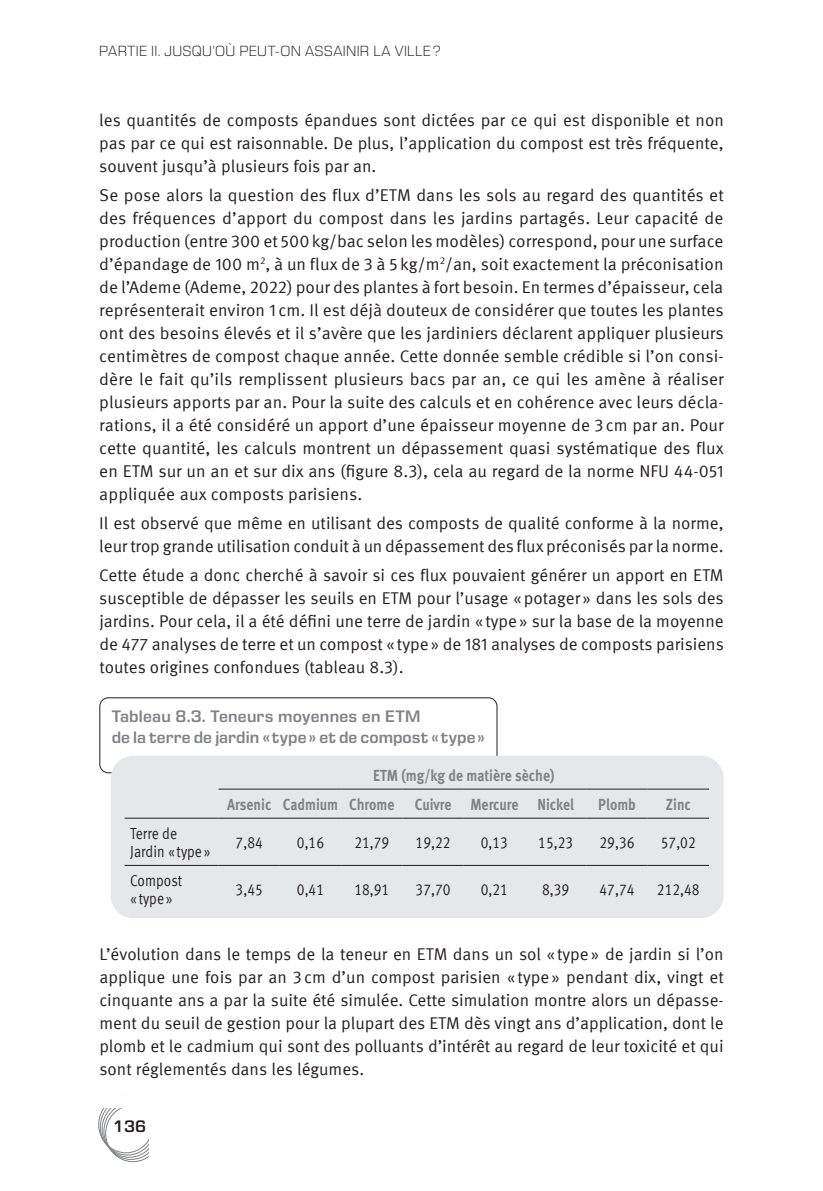
<style>
.page{position:relative;width:823px;height:1191px;background:#fff}
.page>*{position:absolute;margin:0;border:0;box-sizing:border-box;transform-origin:0 0}
.t1{font:17px/23px "Meta Pro";color:#231f20;text-align:justify}
.t2{font:600 17px/21px "Eurostile Next LT Pro";letter-spacing:.01em;color:#808285}
.t3{font:600 17px "Eurostile Next LT Pro";color:#231f20}
.t4{font:16px/18px "Meta Pro";color:#231f20;scale:.85 1}
.t5{font:700 16px/29px "Meta Pro";color:#808285;scale:.85 1}
.t6{font:300 15px "Eurostile Next LT Pro";letter-spacing:.025em;color:#231f20}
</style>
<div class="page">
<div style="left:99px;top:697px;width:398px;height:76px;border:1px solid #231f20;border-radius:9px"></div>
<div style="left:111px;top:755px;width:612px;height:163px;background:#e6e7e9;border-radius:23px"></div>
<hr style="left:218px;top:788px;width:62px;height:1px;background:#231f20">
<hr style="left:280px;top:788px;width:61px;height:1px;background:#231f20">
<hr style="left:341px;top:788px;width:61px;height:1px;background:#231f20">
<hr style="left:402px;top:788px;width:61px;height:1px;background:#231f20">
<hr style="left:463px;top:788px;width:61px;height:1px;background:#231f20">
<hr style="left:524px;top:788px;width:62px;height:1px;background:#231f20">
<hr style="left:586px;top:788px;width:61px;height:1px;background:#231f20">
<hr style="left:647px;top:788px;width:61px;height:1px;background:#231f20">
<hr style="left:124px;top:817px;width:94px;height:1px;background:#231f20">
<hr style="left:218px;top:817px;width:62px;height:1px;background:#231f20">
<hr style="left:280px;top:817px;width:61px;height:1px;background:#231f20">
<hr style="left:341px;top:817px;width:61px;height:1px;background:#231f20">
<hr style="left:402px;top:817px;width:61px;height:1px;background:#231f20">
<hr style="left:463px;top:817px;width:61px;height:1px;background:#231f20">
<hr style="left:524px;top:817px;width:62px;height:1px;background:#231f20">
<hr style="left:586px;top:817px;width:61px;height:1px;background:#231f20">
<hr style="left:647px;top:817px;width:61px;height:1px;background:#231f20">
<hr style="left:124px;top:865px;width:94px;height:1px;background:#231f20">
<hr style="left:218px;top:865px;width:62px;height:1px;background:#231f20">
<hr style="left:280px;top:865px;width:61px;height:1px;background:#231f20">
<hr style="left:341px;top:865px;width:61px;height:1px;background:#231f20">
<hr style="left:402px;top:865px;width:61px;height:1px;background:#231f20">
<hr style="left:463px;top:865px;width:61px;height:1px;background:#231f20">
<hr style="left:524px;top:865px;width:62px;height:1px;background:#231f20">
<hr style="left:586px;top:865px;width:61px;height:1px;background:#231f20">
<hr style="left:647px;top:865px;width:61px;height:1px;background:#231f20">
<p class="t6" style="left:99px;top:43px;width:342px">PARTIE II. JUSQU’OÙ PEUT-ON ASSAINIR LA VILLE?</p>
<p class="t1" style="left:99px;top:108px;width:625px">les quantités de composts épandues sont dictées par ce qui est disponible et non pas par ce qui est raisonnable. De plus, l’application du compost est très fréquente, souvent jusqu’à plusieurs fois par an.</p>
<p class="t1" style="left:99px;top:183px;width:625px">Se pose alors la question des flux d’ETM dans les sols au regard des quantités et des fréquences d’apport du compost dans les jardins partagés. Leur capacité de production (entre 300 et 500kg/bac selon les modèles) correspond, pour une surface d’épandage de 100 m<sup>2</sup>, à un flux de 3 à 5 kg/m<sup>2</sup>/an, soit exactement la préconisation de l’Ademe (Ademe, 2022) pour des plantes à fort besoin. En termes d’épaisseur, cela représenterait environ 1 cm. Il est déjà douteux de considérer que toutes les plantes ont des besoins élevés et il s’avère que les jardiniers déclarent appliquer plusieurs centimètres de compost chaque année. Cette donnée semble crédible si l’on consi&shy;dère le fait qu’ils remplissent plusieurs bacs par an, ce qui les amène à réaliser plusieurs apports par an. Pour la suite des calculs et en cohérence avec leurs décla&shy;rations, il a été considéré un apport d’une épaisseur moyenne de 3 cm par an. Pour cette quantité, les calculs montrent un dépassement quasi systématique des flux en ETM sur un an et sur dix ans (figure 8.3), cela au regard de la norme NFU 44-051 appliquée aux composts parisiens.</p>
<p class="t1" style="left:99px;top:510px;width:625px">Il est observé que même en utilisant des composts de qualité conforme à la norme, leur trop grande utilisation conduit à un dépassement des flux préconisés par la norme.</p>
<p class="t1" style="left:99px;top:562px;width:625px">Cette étude a donc cherché à savoir si ces flux pouvaient générer un apport en ETM susceptible de dépasser les seuils en ETM pour l’usage «potager» dans les sols des jardins. Pour cela, il a été défini une terre de jardin «type» sur la base de la moyenne de 477 analyses de terre et un compost «type» de 181 analyses de composts parisiens toutes origines confondues (tableau 8.3).</p>
<p class="t2" style="left:112px;top:705px;width:375px">Tableau 8.3. Teneurs moyennes en ETM<br>de la terre de jardin «type» et de compost «type»</p>
<p class="t5" style="left:227px;top:759px;width:386px;text-indent:146px">ETM (mg/kg de matière sèche)<br>Arsenic Cadmium Chrome</p>
<p class="t5" style="left:414px;top:788px;width:189px">Cuivre Mercure Nickel</p>
<p class="t5" style="left:598px;top:788px;width:46px">Plomb</p>
<p class="t5" style="left:665px;top:788px;width:31px">Zinc</p>
<p class="t4" style="left:130px;top:823px;width:96px">Terre de<br>Jardin «type»</p>
<p class="t4" style="left:235px;top:832px;width:33px">7,84</p>
<p class="t4" style="left:297px;top:832px;width:34px">0,16</p>
<p class="t4" style="left:354px;top:832px;width:43px">21,79</p>
<p class="t4" style="left:415px;top:832px;width:43px">19,22</p>
<p class="t4" style="left:480px;top:832px;width:34px">0,13</p>
<p class="t4" style="left:538px;top:832px;width:43px">15,23</p>
<p class="t4" style="left:599px;top:832px;width:43px">29,36</p>
<p class="t4" style="left:660px;top:832px;width:43px">57,02</p>
<p class="t4" style="left:130px;top:870px;width:63px">Compost «type»</p>
<p class="t4" style="left:235px;top:879px;width:33px">3,45</p>
<p class="t4" style="left:297px;top:879px;width:34px">0,41</p>
<p class="t4" style="left:354px;top:879px;width:43px">18,91</p>
<p class="t4" style="left:415px;top:879px;width:43px">37,70</p>
<p class="t4" style="left:480px;top:879px;width:34px">0,21</p>
<p class="t4" style="left:542px;top:879px;width:34px">8,39</p>
<p class="t4" style="left:599px;top:879px;width:43px">47,74</p>
<p class="t4" style="left:656px;top:879px;width:52px">212,48</p>
<p class="t1" style="left:99px;top:941px;width:625px">L’évolution dans le temps de la teneur en ETM dans un sol «type» de jardin si l’on applique une fois par an 3cm d’un compost parisien « type » pendant dix, vingt et cinquante ans a par la suite été simulée. Cette simulation montre alors un dépasse&shy;ment du seuil de gestion pour la plupart des ETM dès vingt ans d’application, dont le plomb et le cadmium qui sont des polluants d’intérêt au regard de leur toxicité et qui sont réglementés dans les légumes.</p>
<p class="t3" style="left:113px;top:1117px;width:34px">136</p>
</div>
